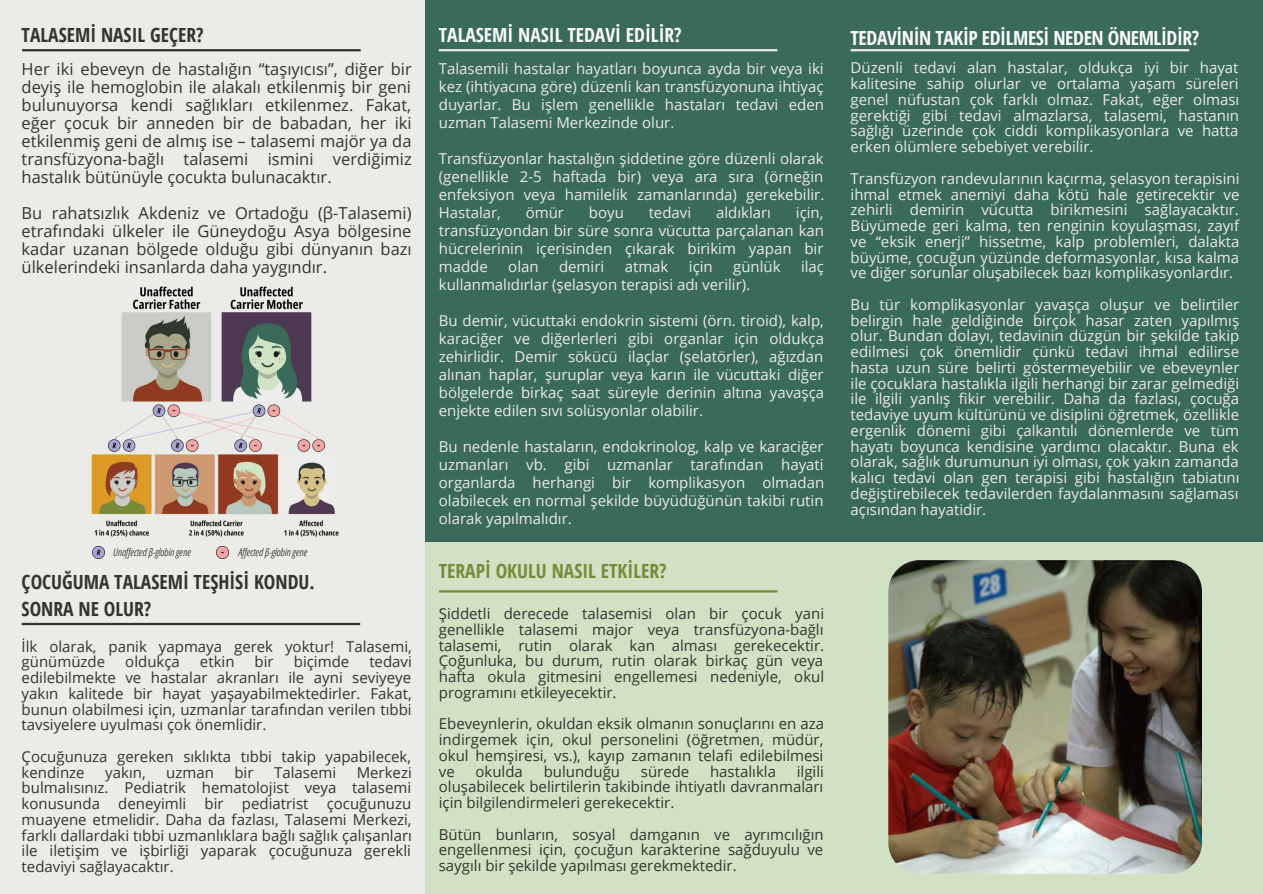
<style>
.page{position:relative;width:1263px;height:894px;background:#fff}
.page>*{position:absolute;margin:0;border:0;box-sizing:border-box;transform-origin:0 0}
.t1{font:700 19.5px/27px "Open Sans Condensed";color:#31352e}
.t2{font:700 19.5px "Open Sans Condensed";letter-spacing:-.02em;color:#fff}
.t3{font:700 19.5px "Open Sans Condensed";color:#fff}
.t4{font:700 19.5px "Open Sans Condensed";color:#778a38}
.t5{font:16.5px/18px "Open Sans";color:#31352e;text-align:justify}
.t6{font:15px/15.8px "Open Sans";color:#ebebe8;text-align:justify}
.t7{font:15px/15.8px "Open Sans";color:#31352e;text-align:justify}
.t8{font:italic 300 10.5px "Open Sans Condensed";color:#000}
</style>
<div class="page">
<div style="left:425px;top:541px;width:838px;height:352px;background:#d1e2c4"></div>
<div style="left:425px;top:0;width:837px;height:541px;background:#3a6a59"></div>
<div style="left:0;top:0;width:425px;height:893px;background:#ebebe8"></div>
<hr style="left:22px;top:49px;width:339px;height:2px;background:#31352e">
<hr style="left:439px;top:49px;width:338px;height:2px;background:#ebebe8">
<hr style="left:851px;top:49px;width:338px;height:2px;background:#ebebe8">
<img style="left:91px;top:286px;width:248px;height:251px">
<hr style="left:22px;top:622px;width:338px;height:3px;background:#31352e">
<img style="left:888px;top:560px;width:314px;height:313px;border-radius:31px">
<hr style="left:439px;top:590px;width:338px;height:2px;background:#778a38">
<svg style="left:93px;top:546px;width:12px;height:12px"></svg>
<svg style="left:217px;top:546px;width:12px;height:12px"></svg>
<h1 class="t1" style="left:22px;top:21px;width:183px">TALASEMİ NASIL GEÇER?</h1>
<p class="t5" style="left:22px;top:59px;width:392px">Her iki ebeveyn de hastalığın “taşıyıcısı”, diğer bir deyiş ile hemoglobin ile alakalı etkilenmiş bir geni bulunuyorsa kendi sağlıkları etkilenmez. Fakat, eğer çocuk bir anneden bir de babadan, her iki etkilenmiş geni de almış ise – talasemi majör ya da transfüzyona-bağlı talasemi ismini verdiğimiz hastalık bütünüyle çocukta bulunacaktır.</p>
<p class="t5" style="left:22px;top:203px;width:392px">Bu rahatsızlık Akdeniz ve Ortadoğu (β-Talasemi) etrafındaki ülkeler ile Güneydoğu Asya bölgesine kadar uzanan bölgede olduğu gibi dünyanın bazı ülkelerindeki insanlarda daha yaygındır.</p>
<p class="t8" style="left:113px;top:544px;width:79px">Unaffected β-globin gene</p>
<p class="t8" style="left:239px;top:544px;width:70px">Affected β-globin gene</p>
<h1 class="t1" style="left:22px;top:568px;width:295px">ÇOCUĞUMA TALASEMİ TEŞHİSİ KONDU.<br>SONRA NE OLUR?</h1>
<p class="t7" style="left:22px;top:637px;width:392px">İlk olarak, panik yapmaya gerek yoktur! Talasemi, günümüzde</p>
<p class="t7" style="left:22px;top:653px;width:392px;text-indent:348px">tedavi edilebilmekte ve hastalar akranları ile ayni seviyeye yakın kalitede bir hayat yaşayabilmektedirler. Fakat, bunun olabilmesi için, uzmanlar tarafından verilen tıbbi tavsiyelere uyulması çok önemlidir.</p>
<p class="t7" style="left:22px;top:748px;width:391px">Çocuğunuza gereken sıklıkta tıbbi takip yapabilecek, kendinze</p>
<p class="t7" style="left:125px;top:653px;width:56px">oldukça</p>
<p class="t7" style="left:200px;top:653px;width:36px">etkin</p>
<p class="t7" style="left:255px;top:653px;width:21px">bir</p>
<p class="t7" style="left:294px;top:653px;width:57px">biçimde</p>
<p class="t7" style="left:22px;top:763px;width:392px;text-indent:335px">Merkezi bulmalısınız. Pediatrik hematolojist veya talasemi konusunda deneyimli bir pediatrist çocuğunuzu muayene etmelidir. Daha da fazlası, Talasemi Merkezi, farklı dallardaki tıbbi uzmanlıklara bağlı sağlık çalışanları ile iletişim ve işbirliği yaparak çocuğunuza gerekli tedaviyi sağlayacaktır.</p>
<p class="t7" style="left:105px;top:763px;width:42px">yakın,</p>
<p class="t7" style="left:166px;top:763px;width:49px">uzman</p>
<p class="t7" style="left:234px;top:763px;width:21px">bir</p>
<p class="t7" style="left:274px;top:763px;width:64px">Talasemi</p>
<h1 class="t3" style="left:439px;top:21px;width:244px">TALASEMİ NASIL TEDAVİ EDİLİR?</h1>
<h1 class="t2" style="left:851px;top:24px;width:350px">TEDAVİNİN TAKİP EDİLMESİ NEDEN ÖNEMLİDİR?</h1>
<p class="t6" style="left:851px;top:60px;width:390px">Düzenli tedavi alan hastalar, oldukça iyi bir hayat kalitesine sahip olurlar ve ortalama yaşam süreleri genel nüfustan çok farklı olmaz. Fakat, eğer olması gerektiği gibi tedavi almazlarsa, talasemi, hastanın sağlığı üzerinde çok ciddi komplikasyonlara ve hatta erken ölümlere sebebiyet verebilir.</p>
<p class="t6" style="left:851px;top:170px;width:390px">Transfüzyon randevularının kaçırma, şelasyon terapisini ihmal etmek anemiyi daha kötü hale getirecektir ve zehirli demirin vücutta birikmesini sağlayacaktır.<br>Büyümede geri kalma, ten renginin koyulaşması, zayıf ve “eksik enerji” hissetme, kalp problemleri, dalakta büyüme, çocuğun yüzünde deformasyonlar, kısa kalma ve diğer sorunlar oluşabilecek bazı komplikasyonlardır.</p>
<p class="t6" style="left:851px;top:296px;width:390px">Bu tür komplikasyonlar yavaşça oluşur ve belirtiler belirgin hale geldiğinde birçok hasar zaten yapılmış olur. Bundan dolayı, tedavinin düzgün bir şekilde takip edilmesi çok önemlidir çünkü tedavi ihmal edilirse hasta uzun süre belirti göstermeyebilir ve ebeveynler ile çocuklara hastalıkla ilgili herhangi bir zarar gelmediği ile ilgili yanlış fikir verebilir. Daha da fazlası, çocuğa tedaviye uyum kültürünü ve disiplini öğretmek, özellikle ergenlik dönemi gibi çalkantılı dönemlerde ve tüm hayatı boyunca kendisine yardımcı olacaktır. Buna ek olarak, sağlık durumunun iyi olması, çok yakın zamanda kalıcı tedavi olan gen terapisi gibi hastalığın tabiatını değiştirebilecek tedavilerden faydalanmasını sağlaması açısından hayatidir.</p>
<p class="t6" style="left:439px;top:59px;width:387px;line-height:18px">Talasemili hastalar hayatları boyunca ayda bir veya iki kez (ihtiyacına göre) düzenli kan transfüzyonuna ihtiyaç duyarlar. Bu işlem genellikle hastaları tedavi eden uzman Talasemi Merkezinde olur.</p>
<p class="t6" style="left:439px;top:149px;width:387px;line-height:18px">Transfüzyonlar hastalığın şiddetine göre düzenli olarak (genellikle 2-5 haftada bir) veya ara sıra (örneğin enfeksiyon veya hamilelik zamanlarında) gerekebilir.<br>Hastalar,</p>
<p class="t6" style="left:526px;top:204px;width:40px">ömür</p>
<p class="t6" style="left:589px;top:204px;width:36px">boyu</p>
<p class="t6" style="left:649px;top:204px;width:44px">tedavi</p>
<p class="t6" style="left:716px;top:204px;width:56px">aldıkları</p>
<p class="t6" style="left:439px;top:203px;width:387px;line-height:18px;text-indent:357px">için, transfüzyondan bir süre sonra vücutta parçalanan kan hücrelerinin içerisinden çıkarak birikim yapan bir madde</p>
<p class="t6" style="left:508px;top:258px;width:32px">olan</p>
<p class="t6" style="left:559px;top:258px;width:47px">demiri</p>
<p class="t6" style="left:625px;top:258px;width:45px">atmak</p>
<p class="t6" style="left:689px;top:258px;width:25px">için</p>
<p class="t6" style="left:733px;top:258px;width:49px">günlük</p>
<p class="t6" style="left:801px;top:258px;width:25px">ilaç</p>
<p class="t6" style="left:439px;top:276px;width:313px">kullanmalıdırlar (şelasyon terapisi adı verilir).</p>
<p class="t6" style="left:439px;top:311px;width:387px;line-height:18px">Bu demir, vücuttaki endokrin sistemi (örn. tiroid), kalp, karaciğer ve diğerlerleri gibi organlar için oldukça zehirlidir. Demir sökücü ilaçlar (şelatörler), ağızdan alınan haplar, şuruplar veya karın ile vücuttaki diğer bölgelerde birkaç saat süreyle derinin altına yavaşça enjekte edilen sıvı solüsyonlar olabilir.</p>
<p class="t6" style="left:439px;top:437px;width:387px;line-height:18px">Bu nedenle hastaların, endokrinolog, kalp ve karaciğer uzmanları vb. gibi uzmanlar tarafından hayati organlarda herhangi bir komplikasyon olmadan olabilecek en normal şekilde büyüdüğünün takibi rutin olarak yapılmalıdır.</p>
<h1 class="t4" style="left:439px;top:557px;width:229px">TERAPİ OKULU NASIL ETKİLER?</h1>
<p class="t7" style="left:439px;top:605px;width:387px">Şiddetli derecede talasemisi olan bir çocuk yani genellikle talasemi major veya transfüzyona-bağlı talasemi, rutin olarak kan alması gerekecektir.<br>Çoğunluka, bu durum, rutin olarak birkaç gün veya hafta okula gitmesini engellemesi nedeniyle, okul programını etkileyecektir.</p>
<p class="t7" style="left:439px;top:715px;width:387px">Ebeveynlerin, okuldan eksik olmanın sonuçlarını en aza indirgemek için, okul personelini (öğretmen, müdür, okul hemşiresi, vs.), kayıp zamanın telafi edilebilmesi ve</p>
<p class="t7" style="left:439px;top:762px;width:387px;text-indent:358px">ilgili oluşabilecek belirtilerin takibinde ihtiyatlı davranmaları için bilgilendirmeleri gerekecektir.</p>
<p class="t7" style="left:439px;top:825px;width:386px">Bütün bunların, sosyal damganın ve ayrımcılığın engellenmesi için, çocuğun karakterine sağduyulu ve saygılı bir şekilde yapılması gerekmektedir.</p>
<p class="t7" style="left:475px;top:762px;width:49px">okulda</p>
<p class="t7" style="left:544px;top:762px;width:78px">bulunduğu</p>
<p class="t7" style="left:641px;top:762px;width:50px">sürede</p>
<p class="t7" style="left:710px;top:762px;width:67px">hastalıkla</p>
</div>
